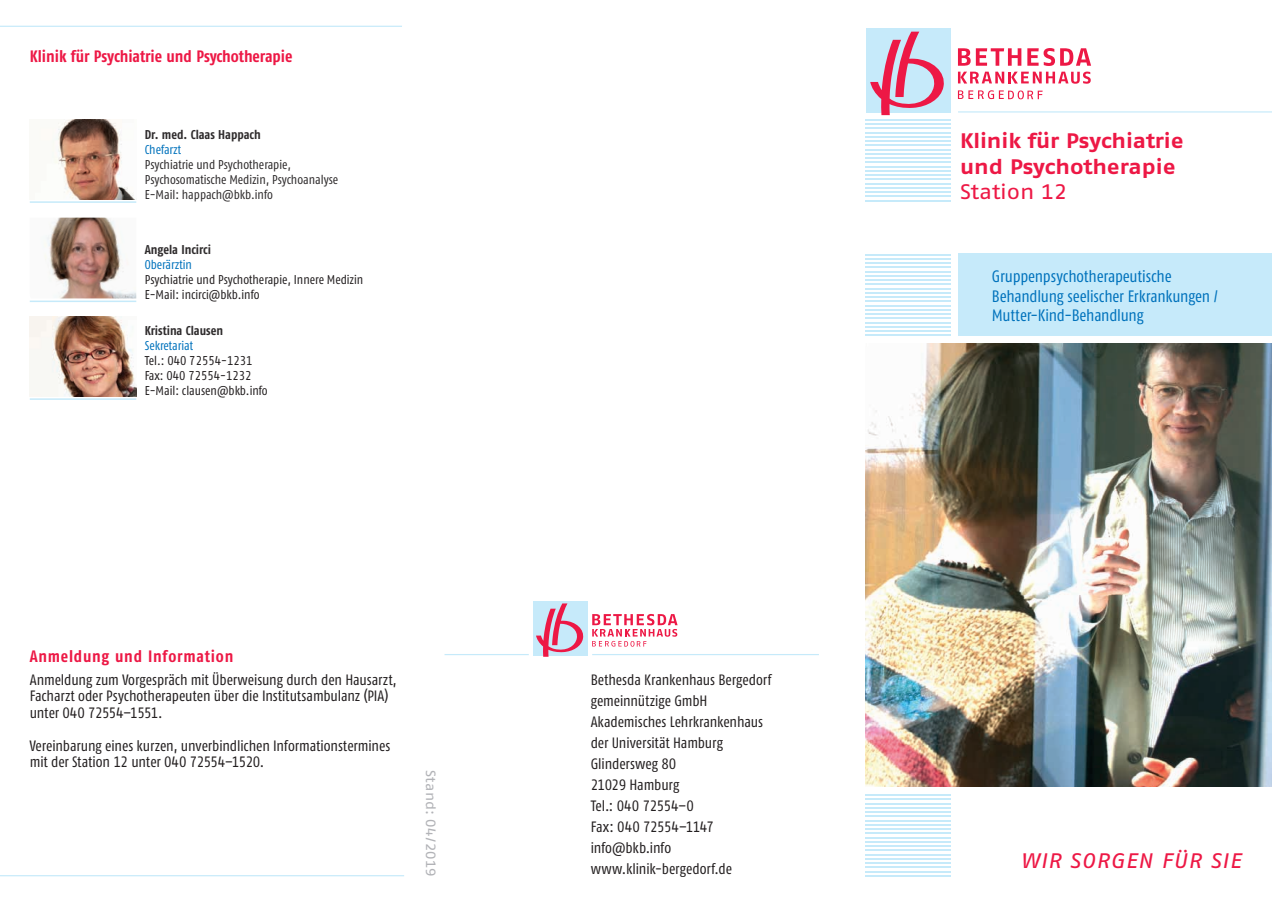
<style>
.page{position:relative;width:1272px;height:902px;background:#fff}
.page>*{position:absolute;margin:0;border:0;box-sizing:border-box;transform-origin:0 0}
.t1{font:21px/25.2px "Fago Ex Bold Tf";letter-spacing:-.005em;color:#ed1845}
.t2{font:italic 21px "Fago Ex";letter-spacing:.035em;color:#ed1845}
.t3{font:21px "Fago Ex Regular Tf";color:#ed1845}
.t4{font:16.5px/19.8px "Fago Co Regular Tf";letter-spacing:-.01em;color:#0072bc}
.t5{font:16.5px "Fago Co Bold Tf";color:#ed1845}
.t6{font:16.5px "Fago Co Bold Tf";letter-spacing:.045em;color:#ed1845}
.t7{font:15px/21px "Fago Co Regular Tf";letter-spacing:-.005em;color:#231f20}
.t8{font:13.5px "Fago BAKB";letter-spacing:.015em;color:#b2b3b7}
.t9{font:12.75px/15px "Fago Co Regular Tf";color:#231f20}
.t10{font:12.75px/15px "Fago Co Regular Tf";color:#2e2b2c}
.t11{font:12.75px "Fago Co Bold Lf";color:#2e2b2c}
.t12{font:12.75px "Fago Co Regular Tf";color:#0072bc}
</style>
<div class="page">
<div style="left:865px;top:28px;width:85px;height:85px;background:#c6eafa"></div>
<svg style="left:870px;top:32px;width:74px;height:83px"></svg>
<svg style="left:958px;top:48px;width:63px;height:18px"></svg>
<svg style="left:1027px;top:48px;width:27px;height:18px"></svg>
<svg style="left:1060px;top:48px;width:31px;height:18px"></svg>
<svg style="left:958px;top:72px;width:132px;height:12px"></svg>
<svg style="left:957px;top:90px;width:85px;height:9px"></svg>
<hr style="left:958px;top:111px;width:313px;height:1px;background:#c6eafa">
<hr style="left:865px;top:798px;width:85px;height:2px;background:#c6eafa">
<hr style="left:865px;top:794px;width:85px;height:1px;background:#c6eafa">
<hr style="left:865px;top:802px;width:85px;height:2px;background:#c6eafa">
<hr style="left:865px;top:807px;width:85px;height:1px;background:#c6eafa">
<hr style="left:865px;top:811px;width:85px;height:1px;background:#c6eafa">
<hr style="left:865px;top:815px;width:85px;height:2px;background:#c6eafa">
<hr style="left:865px;top:819px;width:85px;height:2px;background:#c6eafa">
<hr style="left:865px;top:824px;width:85px;height:1px;background:#c6eafa">
<hr style="left:865px;top:828px;width:85px;height:1px;background:#c6eafa">
<hr style="left:865px;top:832px;width:85px;height:2px;background:#c6eafa">
<hr style="left:865px;top:836px;width:85px;height:2px;background:#c6eafa">
<hr style="left:865px;top:841px;width:85px;height:1px;background:#c6eafa">
<hr style="left:865px;top:845px;width:85px;height:1px;background:#c6eafa">
<hr style="left:865px;top:849px;width:85px;height:2px;background:#c6eafa">
<hr style="left:865px;top:853px;width:85px;height:2px;background:#c6eafa">
<hr style="left:865px;top:858px;width:85px;height:1px;background:#c6eafa">
<hr style="left:865px;top:862px;width:85px;height:1px;background:#c6eafa">
<hr style="left:865px;top:866px;width:85px;height:2px;background:#c6eafa">
<hr style="left:865px;top:870px;width:85px;height:2px;background:#c6eafa">
<hr style="left:865px;top:875px;width:85px;height:1px;background:#c6eafa">
<hr style="left:865px;top:258px;width:85px;height:1px;background:#c6eafa">
<hr style="left:865px;top:254px;width:85px;height:1px;background:#c6eafa">
<hr style="left:865px;top:262px;width:85px;height:2px;background:#c6eafa">
<hr style="left:865px;top:266px;width:85px;height:2px;background:#c6eafa">
<hr style="left:865px;top:271px;width:85px;height:1px;background:#c6eafa">
<hr style="left:865px;top:275px;width:85px;height:1px;background:#c6eafa">
<hr style="left:865px;top:279px;width:85px;height:2px;background:#c6eafa">
<hr style="left:865px;top:283px;width:85px;height:2px;background:#c6eafa">
<hr style="left:865px;top:288px;width:85px;height:1px;background:#c6eafa">
<hr style="left:865px;top:292px;width:85px;height:1px;background:#c6eafa">
<hr style="left:865px;top:296px;width:85px;height:2px;background:#c6eafa">
<hr style="left:865px;top:300px;width:85px;height:2px;background:#c6eafa">
<hr style="left:865px;top:305px;width:85px;height:1px;background:#c6eafa">
<hr style="left:865px;top:309px;width:85px;height:1px;background:#c6eafa">
<hr style="left:865px;top:313px;width:85px;height:2px;background:#c6eafa">
<hr style="left:865px;top:317px;width:85px;height:2px;background:#c6eafa">
<hr style="left:865px;top:322px;width:85px;height:1px;background:#c6eafa">
<hr style="left:865px;top:326px;width:85px;height:1px;background:#c6eafa">
<hr style="left:865px;top:330px;width:85px;height:2px;background:#c6eafa">
<hr style="left:865px;top:334px;width:85px;height:2px;background:#c6eafa">
<hr style="left:865px;top:123px;width:85px;height:2px;background:#c6eafa">
<hr style="left:865px;top:119px;width:85px;height:2px;background:#c6eafa">
<hr style="left:865px;top:128px;width:85px;height:1px;background:#c6eafa">
<hr style="left:865px;top:132px;width:85px;height:1px;background:#c6eafa">
<hr style="left:865px;top:136px;width:85px;height:2px;background:#c6eafa">
<hr style="left:865px;top:140px;width:85px;height:2px;background:#c6eafa">
<hr style="left:865px;top:145px;width:85px;height:1px;background:#c6eafa">
<hr style="left:865px;top:149px;width:85px;height:1px;background:#c6eafa">
<hr style="left:865px;top:153px;width:85px;height:2px;background:#c6eafa">
<hr style="left:865px;top:157px;width:85px;height:2px;background:#c6eafa">
<hr style="left:865px;top:162px;width:85px;height:1px;background:#c6eafa">
<hr style="left:865px;top:166px;width:85px;height:1px;background:#c6eafa">
<hr style="left:865px;top:170px;width:85px;height:2px;background:#c6eafa">
<hr style="left:865px;top:174px;width:85px;height:2px;background:#c6eafa">
<hr style="left:865px;top:179px;width:85px;height:1px;background:#c6eafa">
<hr style="left:865px;top:183px;width:85px;height:1px;background:#c6eafa">
<hr style="left:865px;top:187px;width:85px;height:2px;background:#c6eafa">
<hr style="left:865px;top:191px;width:85px;height:2px;background:#c6eafa">
<hr style="left:865px;top:196px;width:85px;height:1px;background:#c6eafa">
<hr style="left:865px;top:200px;width:85px;height:1px;background:#c6eafa">
<div style="left:957px;top:254px;width:314px;height:82px;background:#c6eafa"></div>
<div style="left:533px;top:601px;width:54px;height:54px;background:#c6eafa"></div>
<svg style="left:536px;top:603px;width:48px;height:53px"></svg>
<svg style="left:592px;top:614px;width:85px;height:32px"></svg>
<hr style="left:592px;top:654px;width:227px;height:1px;background:#c6eafa">
<hr style="left:444px;top:654px;width:85px;height:1px;background:#c6eafa">
<hr style="left:0;top:26px;width:402px;height:1px;background:#c6eafa">
<hr style="left:0;top:875px;width:404px;height:1px;background:#c6eafa">
<img style="left:865px;top:343px;width:406px;height:443px">
<img style="left:52px;top:119px;width:84px;height:81px">
<hr style="left:30px;top:201px;width:106px;height:2px;background:#c6eafa">
<img style="left:30px;top:316px;width:106px;height:81px">
<hr style="left:30px;top:398px;width:106px;height:2px;background:#c6eafa">
<img style="left:44px;top:217px;width:92px;height:81px">
<hr style="left:30px;top:300px;width:106px;height:2px;background:#c6eafa">
<p class="t5" style="left:30px;top:47px;width:264px">Klinik für Psychiatrie und Psychotherapie</p>
<p class="t11" style="left:145px;top:127px;width:117px">Dr. med. Claas Happach</p>
<p class="t12" style="left:145px;top:142px;width:38px">Chefarzt</p>
<p class="t10" style="left:145px;top:156px;width:195px">Psychiatrie und Psychotherapie,<br>Psychosomatische Medizin, Psychoanalyse<br>E-Mail: happach@bkb.info</p>
<p class="t11" style="left:145px;top:242px;width:68px">Angela Incirci</p>
<p class="t12" style="left:145px;top:257px;width:49px">Oberärztin</p>
<p class="t9" style="left:145px;top:272px;width:220px">Psychiatrie und Psychotherapie, Innere Medizin<br>E-Mail: incirci@bkb.info</p>
<p class="t11" style="left:145px;top:322px;width:80px">Kristina Clausen</p>
<p class="t12" style="left:145px;top:338px;width:50px">Sekretariat</p>
<p class="t9" style="left:145px;top:352px;width:124px">Tel.: 040 72554-1231<br>Fax: 040 72554-1232<br>E-Mail: clausen@bkb.info</p>
<p class="t6" style="left:30px;top:646px;width:205px">Anmeldung und Information</p>
<p class="t7" style="left:30px;top:671px;width:368px;line-height:16.5px">Anmeldung zum Vorgespräch mit Überweisung durch den Hausarzt,<br>Facharzt oder Psychotherapeuten über die Institutsambulanz (PIA) unter 040 72554–1551.</p>
<p class="t7" style="left:30px;top:737px;width:362px;line-height:16.5px">Vereinbarung eines kurzen, unverbindlichen Informationstermines mit der Station 12 unter 040 72554–1520.</p>
<p class="t8" style="left:439px;top:769px;width:108px;rotate:90deg">Stand: 04/2019</p>
<p class="t7" style="left:590px;top:668px;width:182px">Bethesda Krankenhaus Bergedorf gemeinnützige GmbH<br>Akademisches Lehrkrankenhaus der Universität Hamburg<br>Glindersweg 80<br>21029 Hamburg<br>Tel.: 040 72554–0<br>Fax: 040 72554–1147 info@bkb.info www.klinik-bergedorf.de</p>
<h1 class="t1" style="left:960px;top:128px;width:225px">Klinik für Psychiatrie und Psychotherapie</h1>
<h1 class="t3" style="left:960px;top:179px;width:109px">Station 12</h1>
<p class="t4" style="left:991px;top:266px;width:228px">Gruppenpsychotherapeutische<br>Behandlung seelischer Erkrankungen /<br>Mutter-Kind-Behandlung</p>
<h1 class="t2" style="left:1021px;top:848px;width:221px">WIR SORGEN FÜR SIE</h1>
</div>
